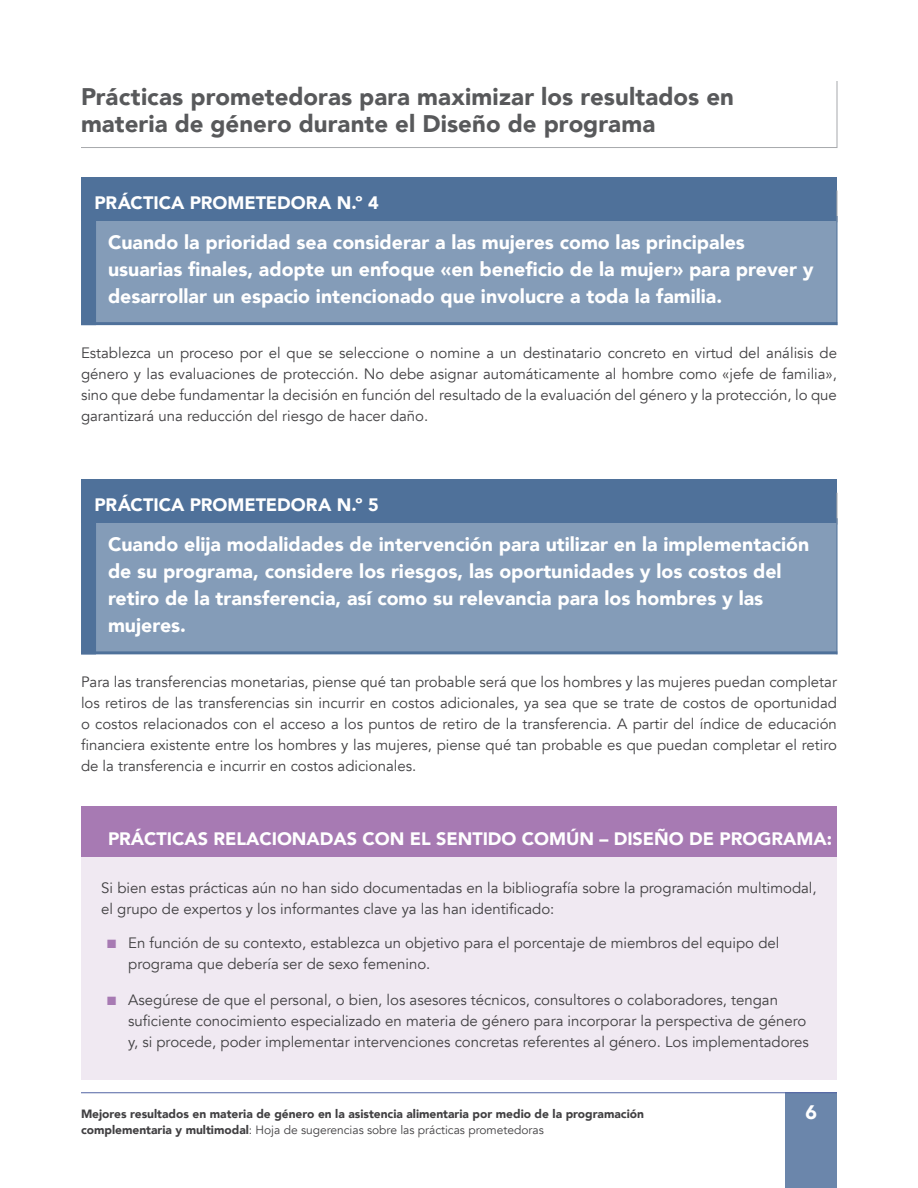
<style>
.page{position:relative;width:918px;height:1188px;background:#fff}
.page>*{position:absolute;margin:0;border:0;box-sizing:border-box;transform-origin:0 0}
.Heading_2{font:900 24px/27px "Avenir";letter-spacing:.005em;color:#58595b}
.Heading_PP_subhead{font:900 19.5px/27px "Avenir";color:#fff}
.Heading_4_-_expert_t{font:900 18px "Avenir";color:#fff}
.Heading_PP_hed_-_new{font:900 18px "Avenir";color:#fff}
.text_body_sans_serif{font:15px/21px "Avenir";color:#414042;text-align:justify}
.t1{font:900 12px/16.5px "Avenir";color:#414042}
.t2{font:12px "Zapf Dingbats";color:#a77ab3}
.s1{font-weight:400}
</style>
<div class="page">
<div style="left:786px;top:1093px;width:51px;height:95px;background:#6b86ab"></div>
<hr style="left:81px;top:1093px;width:756px;height:1px;background:#5263a4">
<svg style="left:81px;top:81px;width:757px;height:67px"></svg>
<div style="left:81px;top:177px;width:756px;height:45px;background:#4f719a"></div>
<div style="left:81px;top:221px;width:756px;height:103px;background:#849cb8"></div>
<hr style="left:837px;top:216px;width:1px;height:109px;background:#4f719a">
<div style="left:81px;top:216px;width:15px;height:109px;background:#4f719a"></div>
<hr style="left:81px;top:322px;width:756px;height:3px;background:#4f719a">
<div style="left:81px;top:479px;width:756px;height:45px;background:#4f719a"></div>
<svg style="left:96px;top:492px;width:742px;height:32px"></svg>
<div style="left:81px;top:524px;width:756px;height:129px;background:#849cb8"></div>
<hr style="left:837px;top:518px;width:1px;height:136px;background:#4f719a">
<div style="left:81px;top:518px;width:15px;height:136px;background:#4f719a"></div>
<hr style="left:81px;top:651px;width:756px;height:3px;background:#4f719a">
<div style="left:81px;top:806px;width:756px;height:52px;background:#a77ab3"></div>
<div style="left:81px;top:857px;width:756px;height:82px;background:#f0e9f2"></div>
<div style="left:81px;top:913px;width:756px;height:88px;background:#f0e9f2"></div>
<div style="left:81px;top:970px;width:756px;height:109px;background:#f0e9f2"></div>
<h2 class="Heading_2" style="left:81px;top:83px;width:655px">Prácticas prometedoras para maximizar los resultados en materia de género durante el Diseño de programa</h2>
<h3 class="Heading_PP_hed_-_new" style="left:94px;top:187px;width:286px">PRÁCTICA PROMETEDORA N 4º.</h3>
<h4 class="Heading_PP_subhead" style="left:108px;top:228px;width:707px">Cuando la prioridad sea considerar a las mujeres como las principales usuarias finales, adopte un enfoque «en beneficio de la mujer» para prever y desarrollar un espacio intencionado que involucre a toda la familia.</h4>
<p class="text_body_sans_serif" style="left:81px;top:342px;width:758px">Establezca un proceso por el que se seleccione o nomine a un destinatario concreto en virtud del análisis de género y las evaluaciones de protección. No debe asignar automáticamente al hombre como «jefe de familia ,« sino que debe fundamentar la decisión en función del resultado de la evaluación del género lay protección lo, que garantizará una reducción del riesgo de hacer daño.</p>
<h3 class="Heading_PP_hed_-_new" style="left:94px;top:489px;width:286px">PRÁCTICA PROMETEDORA N 5º.</h3>
<h4 class="Heading_PP_subhead" style="left:108px;top:530px;width:703px">Cuando elija modalidades de intervención para utilizar en la implementación de su programa, considere los riesgos, las oportunidades y los costos del retiro de la transferencia, así como su relevancia para los hombres y las mujeres.</h4>
<p class="text_body_sans_serif" style="left:81px;top:672px;width:758px">Para las transferencias monetarias, piense qué tan probable será que los hombres y las mujeres puedan completar los retiros de las transferencias sin incurrir en costos adicionales, ya sea que se trate de costos de oportunidad o costos relacionados con el acceso a los puntos de retiro de la transferencia A. partir del índice de educación financiera existente entre los hombres y las mujeres, piense qué tan probable es que puedan completar el retiro de la transferencia e incurrir en costos adicionales.</p>
<p class="Heading_4_-_expert_t" style="left:108px;top:823px;width:725px">PRÁCTICAS RELACIONADAS CON EL SENTIDO COMÚN – DISEÑO DE PROGRAMA:</p>
<p class="text_body_sans_serif" style="left:101px;top:877px;width:717px">Si bien estas prácticas aún no han sido documentadas en la bibliografía sobre la programación multimodal, el grupo de expertos y los informantes clave ya las han identificado:</p>
<p class="text_body_sans_serif" style="left:128px;top:933px;width:653px">En función de su contexto, establezca un objetivo para el porcentaje de miembros del equipo del</p>
<p class="t2" style="left:107px;top:938px;width:11px">■</p>
<p class="t2" style="left:107px;top:996px;width:11px">■</p>
<p class="text_body_sans_serif" style="left:128px;top:954px;width:304px">programa que debería ser de sexo femenino.</p>
<p class="text_body_sans_serif" style="left:128px;top:990px;width:651px">Asegúrese de que el personal o, bien, los asesores técnicos, consultores o colaboradores, tengan</p>
<p class="text_body_sans_serif" style="left:128px;top:1011px;width:682px">suficiente conocimiento especializado en materia de género para incorporar la perspectiva de género ,y si procede, poder implementar intervenciones concretas referentes al género. Los implementadores</p>
<p class="t1" style="left:81px;top:1105px;width:565px">Mejores resultados en materia de género en la asistencia alimentaria por medio de la programación complementaria y multimodal<span class="s1">: Hoja de sugerencias sobre las prácticas prometedoras</span></p>
<h2 class="Heading_PP_subhead" style="left:806px;top:1098px;width:13px">6</h2>
</div>
